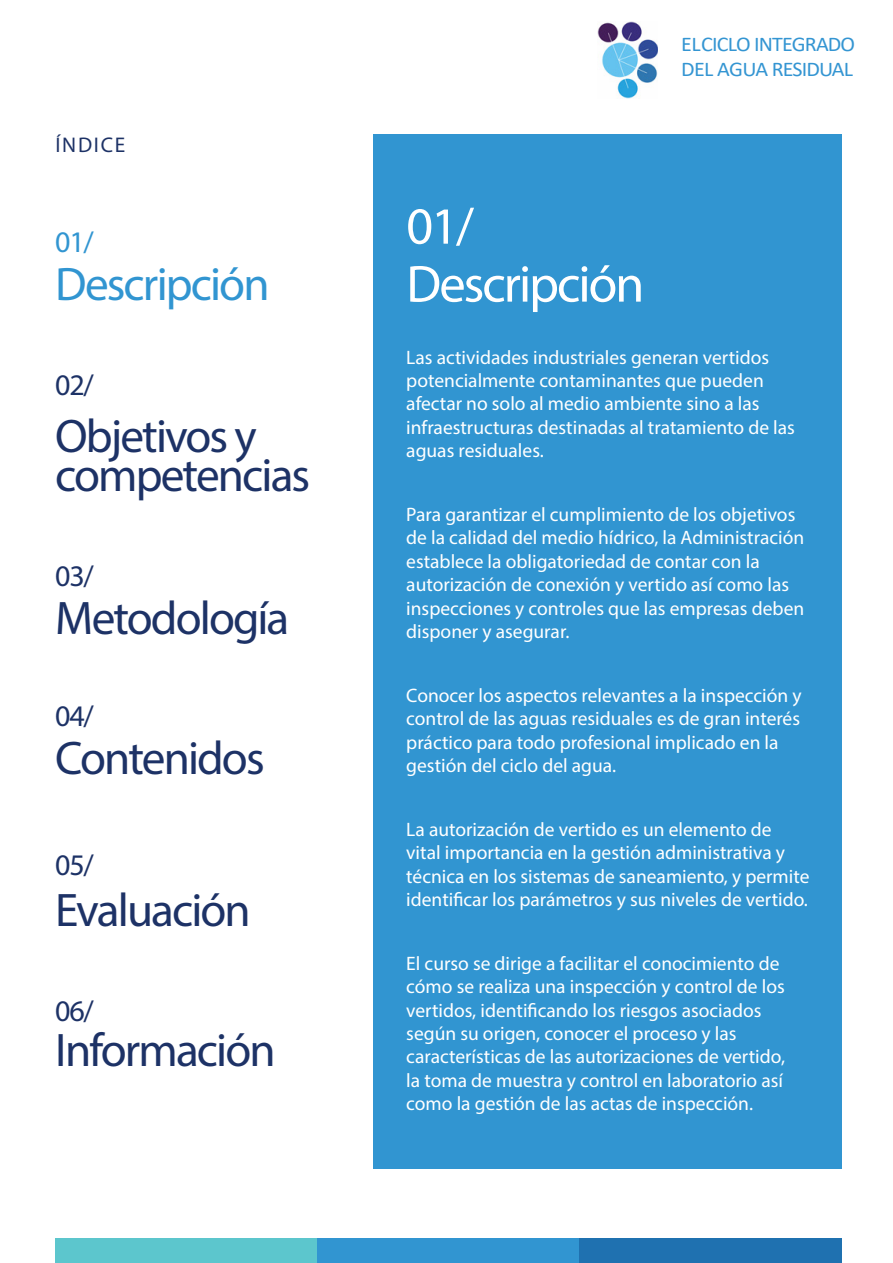
<style>
.page{position:relative;width:893px;height:1263px;background:#fff}
.page>*{position:absolute;margin:0;border:0;box-sizing:border-box;transform-origin:0 0}
.t1{font:52.5px "Myriad Pro";letter-spacing:-.04em;color:#fff}
.t2{font:47.25px/38.8px "Myriad Pro";letter-spacing:-.04em;color:#1d3266}
.t3{font:47.25px "Myriad Pro";letter-spacing:-.04em;color:#3195d1}
.t4{font:30px "Myriad Pro";letter-spacing:-.04em;color:#1d3266}
.t5{font:30px "Myriad Pro";color:#3195d1}
.t6{font:21.3px "Myriad Pro";letter-spacing:.08em;color:#1d3266}
.t7{font:21px/25.5px "Calibri";letter-spacing:-.04em;color:#3495d2;scale:1.05 1}
.t8{font:19.5px/23.4px "Myriad Pro";color:#fff}
</style>
<div class="page">
<div style="left:55px;top:1238px;width:262px;height:25px;background:#5cc6cd"></div>
<div style="left:317px;top:1238px;width:263px;height:25px;background:#3195d1"></div>
<div style="left:580px;top:1238px;width:262px;height:25px;background:#1f71b0"></div>
<img style="left:598px;top:21px;width:59px;height:77px">
<div style="left:374px;top:134px;width:468px;height:1035px;background:#3195d1"></div>
<p class="t6" style="left:55px;top:132px;width:71px">ÍNDICE</p>
<p class="t5" style="left:55px;top:224px;width:40px">01/</p>
<p class="t3" style="left:55px;top:255px;width:216px">Descripción</p>
<p class="t4" style="left:55px;top:367px;width:40px">02/</p>
<p class="t2" style="left:55px;top:416px;width:256px">Objetivos y competencias</p>
<p class="t4" style="left:55px;top:557px;width:40px">03/</p>
<p class="t2" style="left:55px;top:598px;width:235px">Metodología</p>
<p class="t4" style="left:55px;top:698px;width:40px">04/</p>
<p class="t2" style="left:55px;top:738px;width:211px">Contenidos</p>
<p class="t4" style="left:55px;top:847px;width:40px">05/</p>
<p class="t2" style="left:55px;top:890px;width:197px">Evaluación</p>
<p class="t4" style="left:55px;top:992px;width:40px">06/</p>
<p class="t2" style="left:55px;top:1030px;width:222px">Información</p>
<p class="t7" style="left:681px;top:30px;width:167px">EL CICLO INTEGRADO<br>DEL AGUA RESIDUAL</p>
<p class="t1" style="left:406px;top:194px;width:69px">01/</p>
<p class="t1" style="left:406px;top:252px;width:240px">Descripción</p>
<p class="t8" style="left:406px;top:345px;width:390px">Las actividades industriales generan vertidos potencialmente contaminantes que pueden afectar no solo al medio ambiente sino a las infraestructuras destinadas al tratamiento de las aguas residuales.</p>
<p class="t8" style="left:406px;top:502px;width:399px">Para garantizar el cumplimiento de los objetivos de la calidad del medio hídrico, la Administración establece la obligatoriedad de contar con la autorización de conexión y vertido así como las inspecciones y controles que las empresas deben disponer y asegurar.</p>
<p class="t8" style="left:406px;top:683px;width:397px">Conocer los aspectos relevantes a la inspección y control de las aguas residuales es de gran interés práctico para todo profesional implicado en la gestión del ciclo del agua.</p>
<p class="t8" style="left:406px;top:817px;width:405px">La autorización de vertido es un elemento de vital importancia en la gestión administrativa y técnica en los sistemas de saneamiento, y permite identificar los parámetros y sus niveles de vertido.</p>
<p class="t8" style="left:406px;top:951px;width:380px">El curso se dirige a facilitar el conocimiento de cómo se realiza una inspección y control de los vertidos, identificando los riesgos asociados según su origen, conocer el proceso y las características de las autorizaciones de vertido, la toma de muestra y control en laboratorio así como la gestión de las actas de inspección.</p>
</div>
